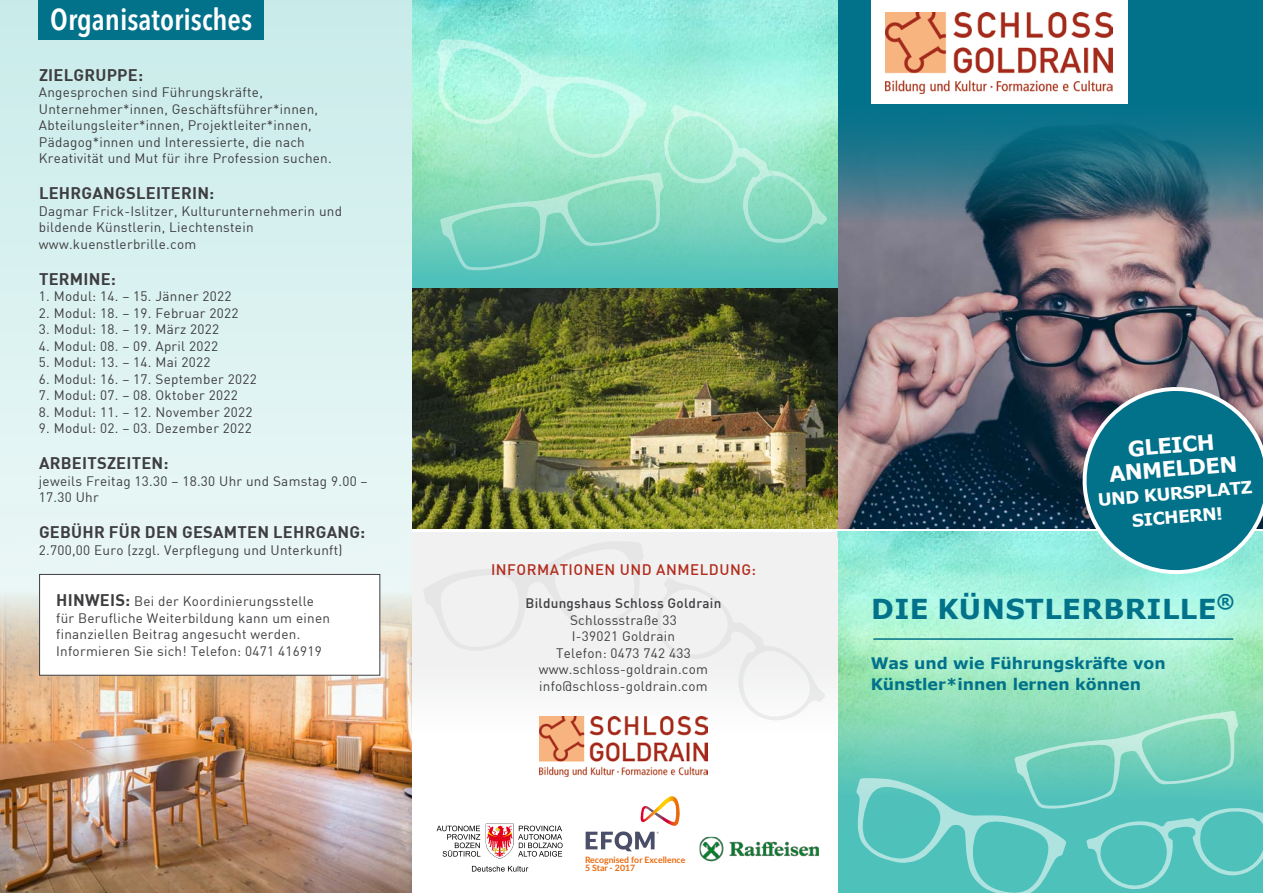
<style>
.page{position:relative;width:1263px;height:893px;background:#fff}
.page>*{position:absolute;margin:0;border:0;box-sizing:border-box;transform-origin:0 0}
.t1{font:600 condensed 30px "Avenir Next LT Pro";color:#fff}
.t2{font:700 27.45px "Verdana";letter-spacing:.015em;color:#02728b}
.t3{font:700 21.15px/23.5px "Verdana";color:#fff}
.t4{font:700 17.1px/23.4px "Verdana";color:#fff;text-align:center}
.t5{font:700 16.5px "DIN";letter-spacing:.015em;color:#3e3d40}
.t6{font:700 15.9px/20.4px "Verdana";color:#02728b}
.t7{font:500 15px "DIN";letter-spacing:.035em;color:#b22d1d}
.t8{font:13.5px/16.5px "DIN";letter-spacing:.02em;color:#3e3d40}
.t9{font:500 13.5px "DIN";letter-spacing:.02em;color:#3e3d40}
.t10{font:700 8.7px/8.9px "Lato";color:#eb690b}
.s1{font-weight:700;font-size:16.5px}
</style>
<div class="page">
<div style="left:837px;top:0;width:425px;height:528px;background:#02728b"></div>
<img style="left:838px;top:105px;width:425px;height:423px">
<img style="left:838px;top:532px;width:425px;height:299px">
<img style="left:412px;top:0;width:426px;height:288px">
<svg style="left:437px;top:38px;width:391px;height:233px"></svg>
<svg style="left:0;top:0;width:412px;height:505px;fill:#d8f1f0"></svg>
<img style="left:0;top:505px;width:412px;height:388px">
<div style="left:38px;top:0;width:226px;height:39px;background:#02728b"></div>
<div style="left:412px;top:532px;width:426px;height:360px;background:linear-gradient(to right,#fafafa,#fbfbfb)"></div>
<svg style="left:423px;top:541px;width:221px;height:112px"></svg>
<svg style="left:656px;top:577px;width:170px;height:145px"></svg>
<svg style="left:1081px;top:385px;width:182px;height:191px"></svg>
<hr style="left:873px;top:638px;width:360px;height:2px;background:#02728b">
<img style="left:412px;top:288px;width:426px;height:240px">
<div style="left:39px;top:574px;width:341px;height:102px;background:#fff;border:1px solid #3e3d40"></div>
<img style="left:540px;top:716px;width:167px;height:60px">
<div style="left:871px;top:0;width:257px;height:104px;background:#fff"></div>
<img style="left:886px;top:12px;width:226px;height:81px">
<svg style="left:437px;top:826px;width:43px;height:31px"></svg>
<svg style="left:486px;top:824px;width:77px;height:35px"></svg>
<svg style="left:472px;top:866px;width:56px;height:6px"></svg>
<img style="left:699px;top:837px;width:120px;height:25px">
<svg style="left:586px;top:796px;width:94px;height:55px"></svg>
<svg style="left:856px;top:711px;width:407px;height:182px"></svg>
<h1 class="t1" style="left:50px;top:1px;width:203px">Organisatorisches</h1>
<p class="t5" style="left:39px;top:64px;width:106px">ZIELGRUPPE:</p>
<p class="t8" style="left:39px;top:84px;width:294px">Angesprochen sind Führungskräfte, Unternehmer*innen, Geschäftsführer*innen, Abteilungsleiter*innen, Projektleiter*innen, Pädagog*innen und Interessierte, die nach Kreativität und Mut für ihre Profession suchen.</p>
<p class="t5" style="left:39px;top:182px;width:177px">LEHRGANGSLEITERIN:</p>
<p class="t8" style="left:39px;top:202px;width:305px">Dagmar Frick-Islitzer, Kulturunternehmerin und bildende Künstlerin, Liechtenstein www.kuenstlerbrille.com</p>
<p class="t5" style="left:39px;top:268px;width:78px">TERMINE:</p>
<p class="t8" style="left:39px;top:288px;width:194px">1. Modul: 14. – 15. Jänner 2022</p>
<p class="t8" style="left:39px;top:304px;width:201px">2. Modul: 18. – 19. Februar 2022</p>
<p class="t8" style="left:39px;top:321px;width:182px">3. Modul: 18. – 19. März 2022</p>
<p class="t8" style="left:39px;top:337px;width:181px">4. Modul: 08. – 09. April 2022</p>
<p class="t8" style="left:39px;top:354px;width:173px">5. Modul: 13. – 14. Mai 2022</p>
<p class="t8" style="left:39px;top:370px;width:219px">6. Modul: 16. – 17. September 2022</p>
<p class="t8" style="left:39px;top:387px;width:200px">7. Modul: 07. – 08. Oktober 2022</p>
<p class="t8" style="left:39px;top:403px;width:215px">8. Modul: 11. – 12. November 2022</p>
<p class="t8" style="left:39px;top:420px;width:215px">9. Modul: 02. – 03. Dezember 2022</p>
<p class="t5" style="left:39px;top:452px;width:131px">ARBEITSZEITEN:</p>
<p class="t8" style="left:39px;top:472px;width:330px">jeweils Freitag 13.30 – 18.30 Uhr und Samstag 9.00 –<br>17.30 Uhr</p>
<p class="t5" style="left:39px;top:521px;width:328px">GEBÜHR FÜR DEN GESAMTEN LEHRGANG:</p>
<p class="t8" style="left:39px;top:541px;width:305px">2.700,00 Euro (zzgl. Verpflegung und Unterkunft)</p>
<p class="t8" style="left:56px;top:593px;width:275px"><span class="s1">HINWEIS:</span> Bei der Koordinierungsstelle für Berufliche Weiterbildung kann um einen finanziellen Beitrag angesucht werden.<br>Informieren Sie sich! Telefon: 0471 416919</p>
<p class="t7" style="left:491px;top:560px;width:266px">INFORMATIONEN UND ANMELDUNG:</p>
<p class="t9" style="left:525px;top:595px;width:197px">BILDUNGSHAUS SCHLOSS GOLDRAIN</p>
<p class="t8" style="left:539px;top:611px;width:171px;text-align:center">Schlossstraße 33<br>I-39021 Goldrain<br>Telefon: 0473 742 433 www.schloss-goldrain.com info@schloss-goldrain.com</p>
<p class="t10" style="left:585px;top:855px;width:102px">Recognised for Excellence<br>5 Star - 2017</p>
<h3 class="t3" style="left:1106px;top:439px;width:116px;text-indent:21px;rotate:-5deg">GLEI CH<br>ANMEL DEN</h3>
<p class="t4" style="left:1097px;top:488px;width:157px;rotate:-5deg">und Kursplatz sich ern!</p>
<h2 class="t2" style="left:871px;top:590px;width:365px">Die Künstlerbrille<sup>®</sup></h2>
<p class="t6" style="left:871px;top:653px;width:296px">Was und wie Führungskräfte von<br>Künstler*innen lernen können</p>
</div>
